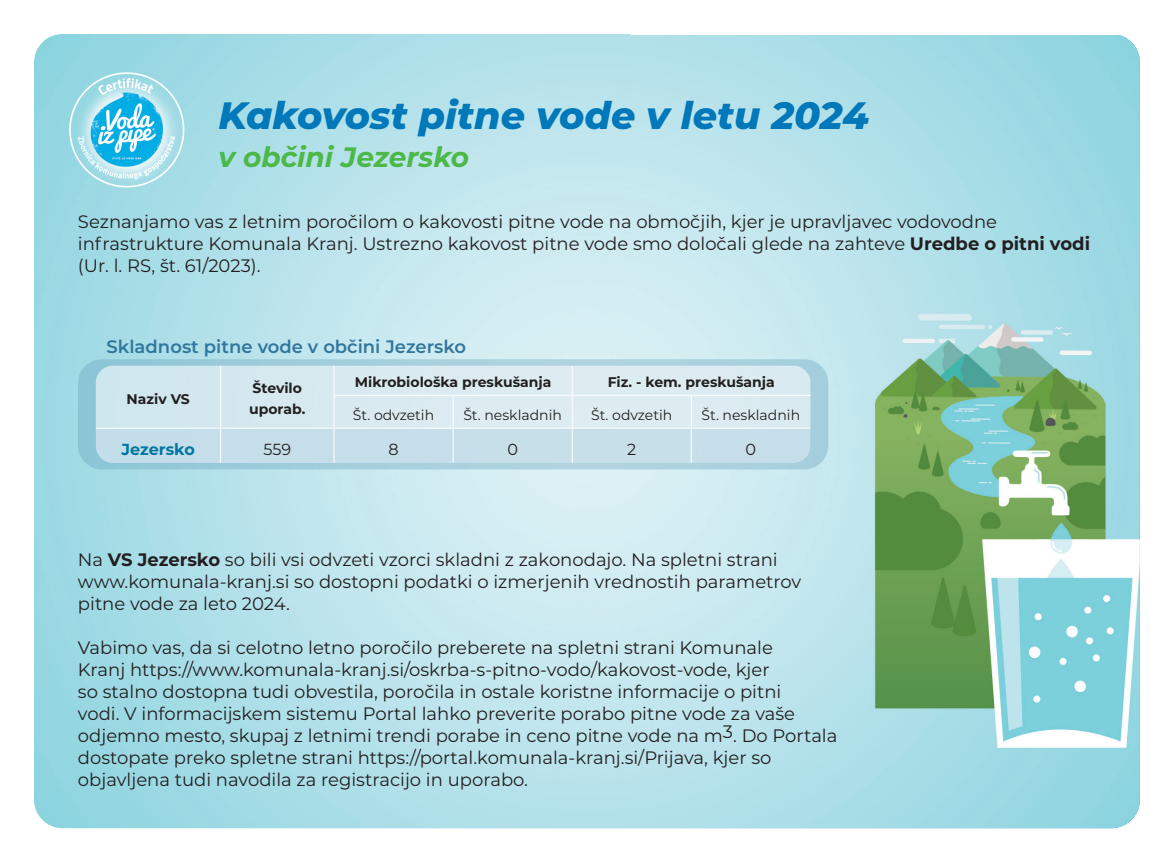
<style>
.page{position:relative;width:1174px;height:862px;background:#fff}
.page>*{position:absolute;margin:0;border:0;box-sizing:border-box;transform-origin:0 0}
.t1{font:italic 800 38px "Montserrat";color:#0078b9}
.t2{font:italic 700 28px "Montserrat";color:#4cb848}
.t3{font:18px/22px "Montserrat";color:#231f20}
.t4{font:600 18px "Montserrat";color:#31769d}
.t5{font:700 16px "Montserrat";color:#0076a3}
.t6{font:16px "Montserrat";color:#231f20}
.t7{font:700 14px/21px "Montserrat";color:#231f20}
.t8{font:14px "Montserrat";color:#231f20}
.s1{font-weight:700}
</style>
<div class="page">
<img style="left:34px;top:34px;width:1105px;height:794px">
<svg style="left:78px;top:359px;width:750px;height:110px;background:#a1cedc"></svg>
<div style="left:96px;top:366px;width:714px;height:97px;background:linear-gradient(to bottom,#dfeef2,#c5dee9);border-radius:17px"></div>
<svg style="left:220px;top:366px;width:1px;height:29px"></svg>
<hr style="left:220px;top:395px;width:1px;height:33px;background:#fff">
<svg style="left:333px;top:366px;width:1px;height:29px"></svg>
<svg style="left:572px;top:366px;width:1px;height:29px"></svg>
<hr style="left:333px;top:395px;width:120px;height:1px;background:#fff">
<hr style="left:333px;top:396px;width:1px;height:32px;background:#fff">
<hr style="left:453px;top:395px;width:119px;height:1px;background:#fff">
<hr style="left:452px;top:396px;width:1px;height:32px;background:#fff">
<hr style="left:572px;top:395px;width:119px;height:1px;background:#fff">
<hr style="left:572px;top:396px;width:1px;height:32px;background:#fff">
<hr style="left:691px;top:395px;width:119px;height:1px;background:#fff">
<hr style="left:691px;top:396px;width:1px;height:32px;background:#fff">
<hr style="left:96px;top:428px;width:125px;height:1px;background:#fff">
<hr style="left:221px;top:428px;width:113px;height:1px;background:#fff">
<hr style="left:220px;top:429px;width:1px;height:34px;background:#fff">
<hr style="left:334px;top:428px;width:119px;height:1px;background:#fff">
<hr style="left:333px;top:429px;width:1px;height:34px;background:#fff">
<hr style="left:453px;top:428px;width:119px;height:1px;background:#fff">
<hr style="left:452px;top:429px;width:1px;height:34px;background:#fff">
<hr style="left:572px;top:428px;width:119px;height:1px;background:#fff">
<hr style="left:572px;top:429px;width:1px;height:34px;background:#fff">
<hr style="left:691px;top:428px;width:119px;height:1px;background:#fff">
<hr style="left:691px;top:429px;width:1px;height:34px;background:#fff">
<img style="left:60px;top:58px;width:135px;height:137px">
<p class="t1" style="left:218px;top:88px;width:652px">Kakovost pitne vode v letu 2024</p>
<p class="t2" style="left:218px;top:137px;width:252px">v občini Jezersko</p>
<p class="t3" style="left:78px;top:210px;width:1013px">Seznanjamo vas z letnim poročilom o kakovosti pitne vode na območjih, kjer je upravljavec vodovodne infrastrukture Komunala Kranj. Ustrezno kakovost pitne vode smo določali glede na zahteve <span class="s1">Uredbe o pitni vodi </span>(Ur. l. RS, št. 61/2023).</p>
<p class="t4" style="left:107px;top:333px;width:361px">Skladnost pitne vode v občini Jezersko</p>
<p class="t7" style="left:127px;top:387px;width:65px">Naziv VS</p>
<p class="t7" style="left:249px;top:377px;width:58px">Število uporab.</p>
<p class="t7" style="left:355px;top:371px;width:198px">Mikrobiološka preskušanja</p>
<p class="t7" style="left:608px;top:371px;width:169px">Fiz. - kem. preskušanja</p>
<p class="t8" style="left:353px;top:405px;width:83px">Št. odvzetih</p>
<p class="t8" style="left:463px;top:405px;width:100px">Št. neskladnih</p>
<p class="t8" style="left:591px;top:405px;width:83px">Št. odvzetih</p>
<p class="t8" style="left:701px;top:405px;width:100px">Št. neskladnih</p>
<p class="t5" style="left:121px;top:438px;width:75px">Jezersko</p>
<p class="t6" style="left:263px;top:438px;width:29px">559</p>
<p class="t6" style="left:388px;top:438px;width:12px">8</p>
<p class="t6" style="left:507px;top:438px;width:12px">0</p>
<p class="t6" style="left:627px;top:438px;width:11px">2</p>
<p class="t6" style="left:745px;top:438px;width:12px">0</p>
<p class="t3" style="left:78px;top:548px;width:701px">Na <span class="s1">VS Jezersko</span> so bili vsi odvzeti vzorci skladni z zakonodajo. Na spletni strani</p>
<p class="t3" style="left:78px;top:570px;width:725px">www.komunala-kranj.si so dostopni podatki o izmerjenih vrednostih parametrov pitne vode za leto 2024.</p>
<p class="t3" style="left:78px;top:636px;width:761px">Vabimo vas, da si celotno letno poročilo preberete na spletni strani Komunale<br>Kranj https://www.komunala-kranj.si/oskrba-s-pitno-vodo/kakovost-vode, kjer<br>so stalno dostopna tudi obvestila, poročila in ostale koristne informacije o pitni<br>vodi. V informacijskem sistemu Portal lahko preverite porabo pitne vode za vaše odjemno mesto, skupaj z letnimi trendi porabe in ceno pitne vode na m3. Do Portala dostopate preko spletne strani https://portal.komunala-kranj.si/Prijava, kjer so objavljena tudi navodila za registracijo in uporabo.</p>
</div>
